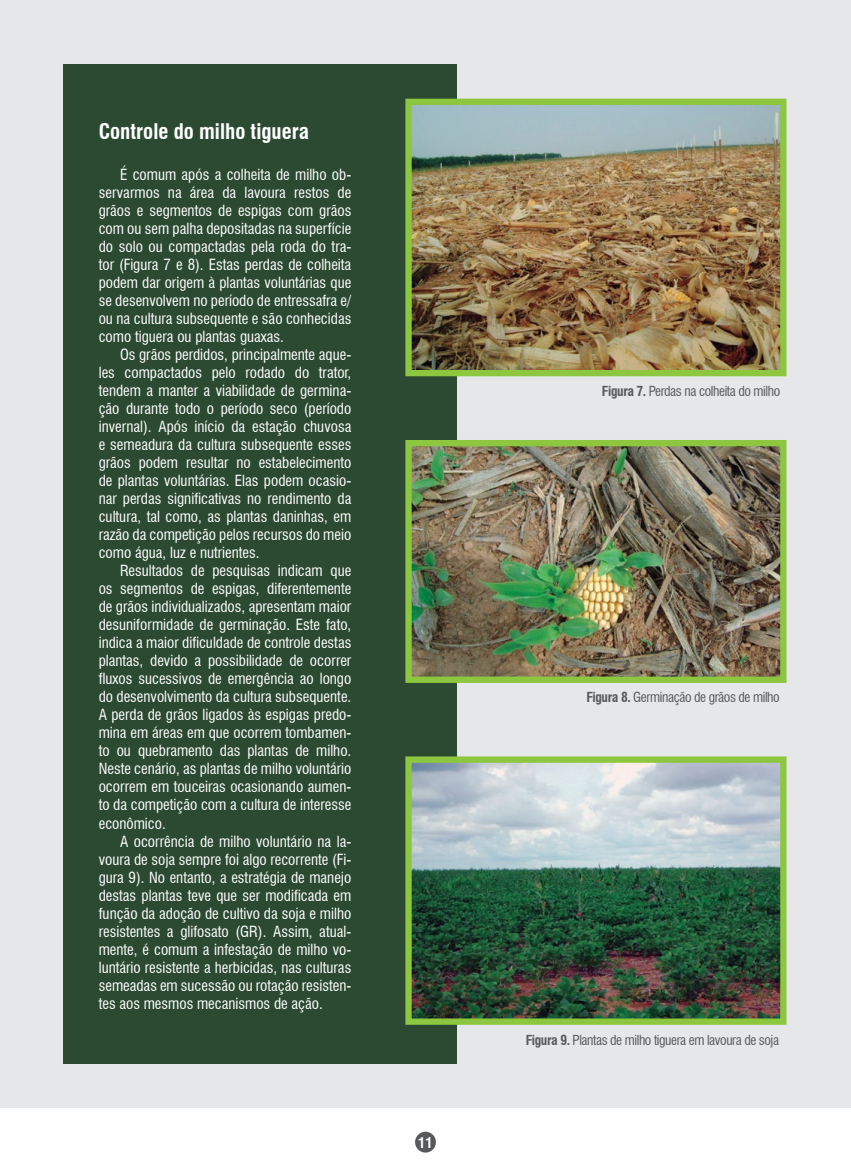
<style>
.page{position:relative;width:851px;height:1170px;background:#fff}
.page>*{position:absolute;margin:0;border:0;box-sizing:border-box;transform-origin:0 0}
.t1{font:700 condensed 21px "Swiss 721 BT";color:#fff}
.t2{font:condensed 15px/18px "Swiss 721 BT";color:#fff;text-align:justify}
.t3{font:700 condensed 14.4px "Swiss 721 BT";color:#fff}
.t4{font:condensed 13.5px "Swiss 721 BT";letter-spacing:-.03em;color:#58595b}
.s1{font-weight:700}
</style>
<div class="page">
<div style="left:415px;top:1131px;width:21px;height:21px;background:#58595b;border-radius:50%"></div>
<div style="left:0;top:0;width:850px;height:1107px;background:#e6e7e8"></div>
<div style="left:64px;top:64px;width:392px;height:999px;background:#2b4a31"></div>
<img style="left:412px;top:106px;width:367px;height:263px">
<div style="left:405px;top:99px;width:381px;height:277px;border:6px solid #8dc63f"></div>
<img style="left:412px;top:447px;width:367px;height:229px">
<div style="left:405px;top:440px;width:381px;height:243px;border:6px solid #8dc63f"></div>
<img style="left:412px;top:763px;width:367px;height:254px">
<div style="left:405px;top:756px;width:381px;height:268px;border:6px solid #8dc63f"></div>
<h1 class="t1" style="left:99px;top:119px;width:212px">Controle do milho tiguera</h1>
<p class="t2" style="left:99px;top:166px;width:254px;text-indent:21px">É comum após a colheita de milho ob&shy;servarmos na área da lavoura restos de grãos e segmentos de espigas com grãos com ou sem palha depositadas na superfície do solo ou compactadas pela roda do tra&shy;tor (Figura 7 e 8). Estas perdas de colheita podem dar origem à plantas voluntárias que se desenvolvem no período de entressafra e/ ou na cultura subsequente e são conhecidas como tiguera ou plantas guaxas.</p>
<p class="t2" style="left:99px;top:346px;width:254px;text-indent:21px">Os grãos perdidos, principalmente aque&shy;les compactados pelo rodado do trator, tendem a manter a viabilidade de germina&shy;ção durante todo o período seco (período invernal). Após início da estação chuvosa e semeadura da cultura subsequente esses grãos podem resultar no estabelecimento de plantas voluntárias. Elas podem ocasio&shy;nar perdas significativas no rendimento da cultura, tal como, as plantas daninhas, em razão da competição pelos recursos do meio como água, luz e nutrientes.</p>
<p class="t2" style="left:99px;top:562px;width:254px;text-indent:21px">Resultados de pesquisas indicam que os segmentos de espigas, diferentemente de grãos individualizados, apresentam maior desuniformidade de germinação. Este fato, indica a maior dificuldade de controle destas plantas, devido a possibilidade de ocorrer fluxos sucessivos de emergência ao longo do desenvolvimento da cultura subsequente.<br>A perda de grãos ligados às espigas predo&shy;mina em áreas em que ocorrem tombamen&shy;to ou quebramento das plantas de milho.<br>Neste cenário, as plantas de milho voluntário ocorrem em touceiras ocasionando aumen&shy;to da competição com a cultura de interesse econômico.</p>
<p class="t2" style="left:99px;top:832px;width:254px;text-indent:21px">A ocorrência de milho voluntário na la&shy;voura de soja sempre foi algo recorrente (Fi&shy;gura 9). No entanto, a estratégia de manejo destas plantas teve que ser modificada em função da adoção de cultivo da soja e milho resistentes a glifosato (GR). Assim, atual&shy;mente, é comum a infestação de milho vo&shy;luntário resistente a herbicidas, nas culturas semeadas em sucessão ou rotação resisten&shy;tes aos mesmos mecanismos de ação.</p>
<p class="t3" style="left:418px;top:1133px;width:16px">11</p>
<p class="t4" style="left:602px;top:383px;width:180px"><span class="s1">Figura 7.</span> Perdas na colheita do milho</p>
<p class="t4" style="left:586px;top:689px;width:195px"><span class="s1">Figura 8.</span> Germinação de grãos de milho</p>
<p class="t4" style="left:525px;top:1031px;width:255px"><span class="s1">Figura 9.</span> Plantas de milho tiguera em lavoura de soja</p>
</div>
